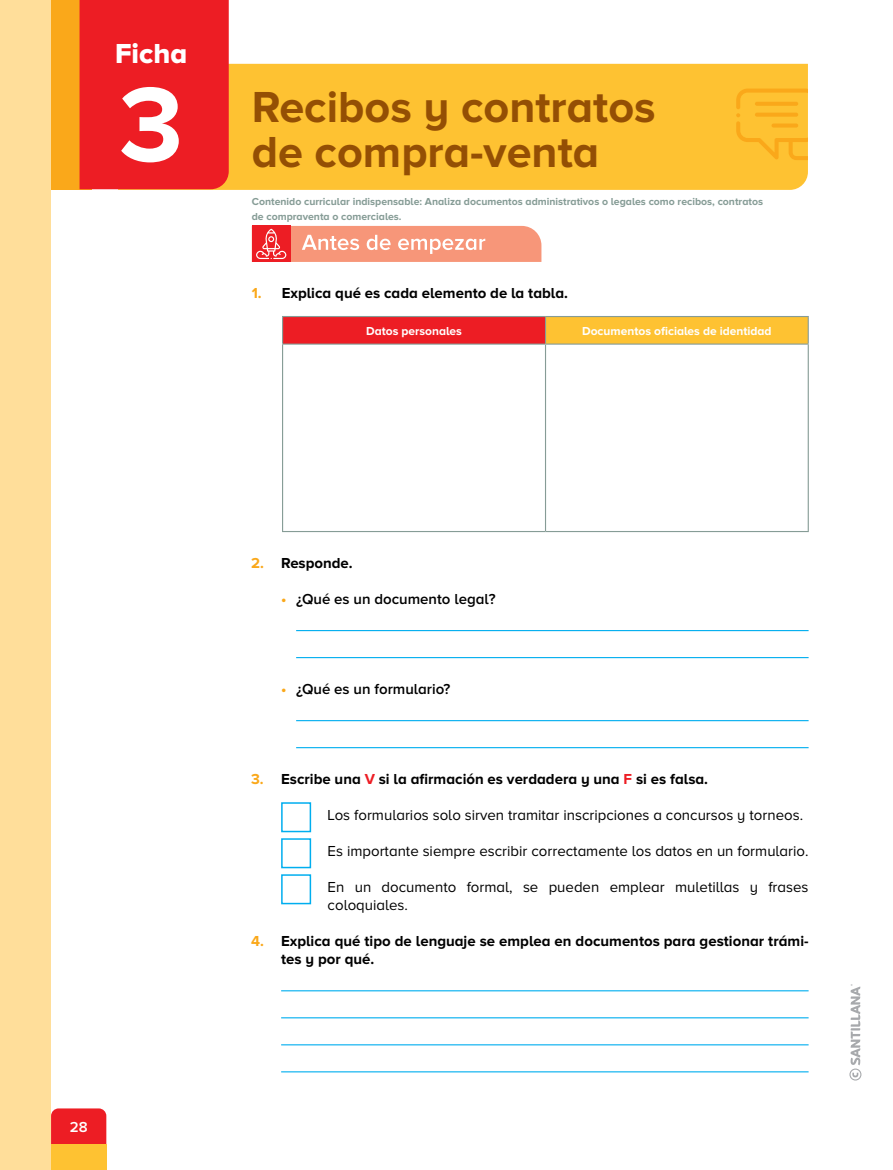
<style>
.page{position:relative;width:893px;height:1170px;background:#fff}
.page>*{position:absolute;margin:0;border:0;box-sizing:border-box;transform-origin:0 0}
.t1{font:700 109.5px "Proxima Nova A";color:#fff}
.t2{font:700 45px/45px "Proxima Nova A";color:#944f04}
.t3{font:28.5px "Proxima Nova A Extrabld";color:#fff}
.t4{font:15px/18px "Proxima Nova A";color:#000}
.t5{font:700 15px/18px "Proxima Nova A";color:#000}
.t6{font:600 15px "Proxima Nova A";color:#000}
.t7{font:600 15px "Proxima Nova A";color:#fff}
.t8{font:700 12px "Proxima Nova A";color:#fff}
.t9{font:700 10.5px/15px "Proxima Nova A";color:#869c96}
.s1{color:#faa81a}
.s2{font-weight:700;color:#faa81a}
.s3{color:#ed1d24}
</style>
<div class="page">
<div style="left:0;top:0;width:51px;height:1169px;background:#ffde9a"></div>
<div style="left:118px;top:64px;width:690px;height:126px;background:#fec232"></div>
<svg style="left:736px;top:89px;width:72px;height:82px;background:#fdbc2c"></svg>
<div style="left:51px;top:0;width:41px;height:189px;background:#faa81a"></div>
<div style="left:80px;top:0;width:149px;height:189px;background:#ed1d24"></div>
<div style="left:51px;top:1108px;width:55px;height:36px;background:#ed1d24"></div>
<div style="left:51px;top:1144px;width:55px;height:25px;background:#fec232"></div>
<svg style="left:252px;top:226px;width:289px;height:36px;background:#f6947e"></svg>
<div style="left:283px;top:316px;width:262px;height:28px;background:#ed1d24"></div>
<div style="left:545px;top:316px;width:263px;height:28px;background:#fec232"></div>
<svg style="left:283px;top:344px;width:525px;height:187px"></svg>
<hr style="left:282px;top:344px;width:1px;height:187px;background:#869c96">
<hr style="left:545px;top:344px;width:1px;height:187px;background:#869c96">
<hr style="left:808px;top:344px;width:1px;height:187px;background:#869c96">
<hr style="left:282px;top:531px;width:263px;height:1px;background:#869c96">
<hr style="left:545px;top:531px;width:264px;height:1px;background:#869c96">
<hr style="left:282px;top:316px;width:263px;height:1px;background:#869c96">
<svg style="left:282px;top:317px;width:1px;height:26px"></svg>
<hr style="left:282px;top:343px;width:263px;height:1px;background:#869c96">
<svg style="left:545px;top:317px;width:1px;height:26px"></svg>
<hr style="left:545px;top:316px;width:264px;height:1px;background:#869c96">
<svg style="left:808px;top:317px;width:1px;height:26px"></svg>
<hr style="left:545px;top:343px;width:264px;height:1px;background:#869c96">
<hr style="left:296px;top:630px;width:513px;height:1px;background:#00aeef">
<hr style="left:296px;top:657px;width:513px;height:1px;background:#00aeef">
<hr style="left:296px;top:720px;width:513px;height:1px;background:#00aeef">
<hr style="left:296px;top:747px;width:513px;height:1px;background:#00aeef">
<hr style="left:281px;top:990px;width:528px;height:1px;background:#00aeef">
<hr style="left:281px;top:1017px;width:528px;height:1px;background:#00aeef">
<hr style="left:281px;top:1044px;width:528px;height:1px;background:#00aeef">
<hr style="left:281px;top:1071px;width:528px;height:1px;background:#00aeef">
<div style="left:281px;top:802px;width:30px;height:30px;border:2px solid #00aeef"></div>
<div style="left:281px;top:838px;width:30px;height:30px;border:2px solid #00aeef"></div>
<div style="left:281px;top:874px;width:30px;height:30px;border:2px solid #00aeef"></div>
<svg style="left:849px;top:984px;width:12px;height:96px"></svg>
<h3 class="t3" style="left:115px;top:37px;width:74px">Ficha</h3>
<h1 class="t1" style="left:119px;top:62px;width:66px">3</h1>
<h2 class="t2" style="left:252px;top:84px;width:405px">Recibos y contratos de compra-venta</h2>
<p class="t9" style="left:252px;top:194px;width:513px">Contenido curricular indispensable: Analiza documentos administrativos o legales como recibos, contratos de compraventa o comerciales.</p>
<p class="t5" style="left:252px;top:284px;width:318px"><span class="s1">1.</span> Explica qué es cada elemento de la tabla.</p>
<p class="t8" style="left:366px;top:324px;width:97px">Datos personales</p>
<p class="t8" style="left:582px;top:324px;width:191px">Documentos oficiales de identidad</p>
<p class="t7" style="left:70px;top:1118px;width:19px">28</p>
<p class="t5" style="left:251px;top:554px;width:103px"><span class="s1">2.</span> Responde.</p>
<p class="t6" style="left:281px;top:590px;width:216px"><span class="s2">•</span> ¿Qué es un documento legal?</p>
<p class="t6" style="left:281px;top:680px;width:171px"><span class="s2">•</span> ¿Qué es un formulario?</p>
<p class="t5" style="left:251px;top:770px;width:458px"><span class="s1">3.</span> Escribe una <span class="s3">V</span> si la afirmación es verdadera y una <span class="s3">F</span> si es falsa.</p>
<p class="t4" style="left:328px;top:806px;width:477px">Los formularios solo sirven tramitar inscripciones a concursos y torneos.</p>
<p class="t4" style="left:328px;top:842px;width:482px">Es importante siempre escribir correctamente los datos en un formulario.</p>
<p class="t4" style="left:328px;top:878px;width:482px">En un documento formal, se pueden emplear muletillas y frases coloquiales.</p>
<p class="t5" style="left:281px;top:932px;width:529px;text-indent:-30px"><span class="s1">4.</span> Explica qué tipo de lenguaje se emplea en documentos para gestionar trámi&shy;tes y por qué.</p>
</div>
